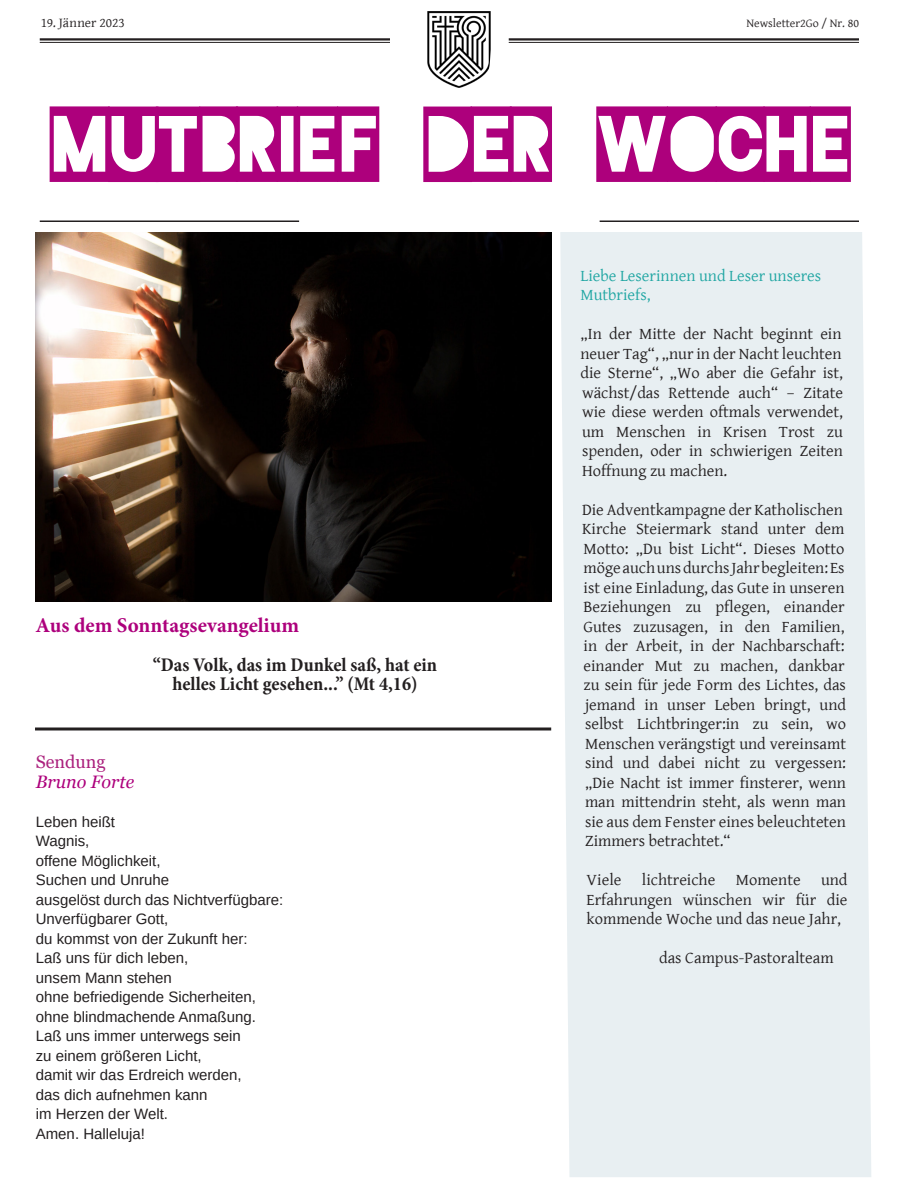
<style>
.page{position:relative;width:918px;height:1188px;background:#fff}
.page>*{position:absolute;margin:0;border:0;box-sizing:border-box;transform-origin:0 0}
.Newsletter_Name{font:90px "Blackout 2 AM";color:#ad007c}
.Title_Large{font:700 21px "Minion Pro";color:#ad007c}
.Title_Large-2{font:700 condensed 19.5px/19.5px "Minion Pro";color:#231f20;text-align:center}
.Normal_body_text{font:italic 18px/19.5px "Georgia";color:#ad007c}
.Normal_body_text_ita{font:16.5px/19.5px "Gentium Basic";color:#231f20;text-align:justify}
.Normal_body_text_ita-2{font:16.5px/19.5px "Gentium Basic";color:#20a6a3}
.Normal_body_text-2{font:15px/19.5px "Arimo";color:#231f20}
.t1{font:13.5px "Gentium Basic";letter-spacing:.005em;color:#231f20}
.t2{font:12px "Gentium Basic";color:#231f20}
.s1{font-style:normal;color:#ab217d}
</style>
<div class="page">
<img style="left:427px;top:11px;width:64px;height:77px">
<hr style="left:40px;top:38px;width:350px;height:3px;background:#231f20">
<hr style="left:40px;top:42px;width:350px;height:1px;background:#231f20">
<hr style="left:509px;top:38px;width:350px;height:3px;background:#231f20">
<hr style="left:509px;top:42px;width:350px;height:1px;background:#231f20">
<hr style="left:40px;top:221px;width:259px;height:1px;background:#231f20">
<hr style="left:600px;top:221px;width:259px;height:1px;background:#231f20">
<img style="left:35px;top:232px;width:516px;height:370px">
<div style="left:560px;top:232px;width:311px;height:945px;background:#e8eff2"></div>
<hr style="left:35px;top:728px;width:516px;height:2px;background:#231f20">
<p class="t1" style="left:41px;top:13px;width:86px">19. Jänner 2023</p>
<p class="t2" style="left:746px;top:14px;width:114px">Newsletter2Go / Nr. 80</p>
<p class="Newsletter_Name" style="left:50px;top:98px;width:801px">MUTBRIEF DER WOCHE</p>
<p class="Title_Large" style="left:36px;top:610px;width:265px">Aus dem Sonntagsevangelium</p>
<p class="Title_Large-2" style="left:153px;top:654px;width:286px">“Das Volk, das im Dunkel saß, hat ein helles Licht gesehen...” (Mt 4,16)</p>
<p class="Normal_body_text" style="left:36px;top:752px;width:100px"><span class="s1">Sendung<br></span>Bruno Forte</p>
<p class="Normal_body_text-2" style="left:36px;top:812px;width:249px">Leben heißt<br>Wagnis,<br>offene Möglichkeit,<br>Suchen und Unruhe<br>ausgelöst durch das Nichtverfügbare:<br>Unverfügbarer Gott,<br>du kommst von der Zukunft her:<br>Laß uns für dich leben,<br>unsem Mann stehen<br>ohne befriedigende Sicherheiten, ohne blindmachende Anmaßung.<br>Laß uns immer unterwegs sein<br>zu einem größeren Licht,<br>damit wir das Erdreich werden,<br>das dich aufnehmen kann<br>im Herzen der Welt.<br>Amen. Halleluja!</p>
<p class="Normal_body_text_ita-2" style="left:581px;top:265px;width:242px">Liebe Leserinnen und Leser unseres<br>Mutbriefs,</p>
<p class="Normal_body_text_ita" style="left:581px;top:323px;width:264px">„In der Mitte der Nacht beginnt ein neuer Tag“, „nur in der Nacht leuchten die Sterne“, „Wo aber die Gefahr ist, wächst/das Rettende auch“ – Zitate wie diese werden oftmals verwendet, um Menschen in Krisen Trost zu spenden, oder in schwierigen Zeiten Hoffnung zu machen.</p>
<p class="Normal_body_text_ita" style="left:582px;top:499px;width:266px;text-align:left">Die Adventkampagne der Katholischen Kirche Steiermark stand unter dem Motto: „Du bist Licht“. Dieses Motto möge auch uns durchs Jahr begleiten: Es ist eine Einladung, das Gute in unseren Beziehungen zu pflegen, einander Gutes zuzusagen, in den Familien, in der Arbeit, in der Nachbarschaft: einander Mut zu machen, dankbar zu sein für jede Form des Lichtes, das jemand in unser Leben bringt, und selbst Lichtbringer:in zu sein, wo Menschen verängstigt und vereinsamt sind und dabei nicht zu vergessen: „Die Nacht ist immer finsterer, wenn man mittendrin steht, als wenn man sie aus dem Fenster eines beleuchteten Zimmers betrachtet.“</p>
<p class="Normal_body_text_ita" style="left:587px;top:869px;width:263px">Viele lichtreiche Momente und Erfahrungen wünschen wir für die kommende Woche und das neue Jahr,</p>
<p class="Normal_body_text_ita" style="left:659px;top:947px;width:176px">das Campus-Pastoralteam</p>
</div>
